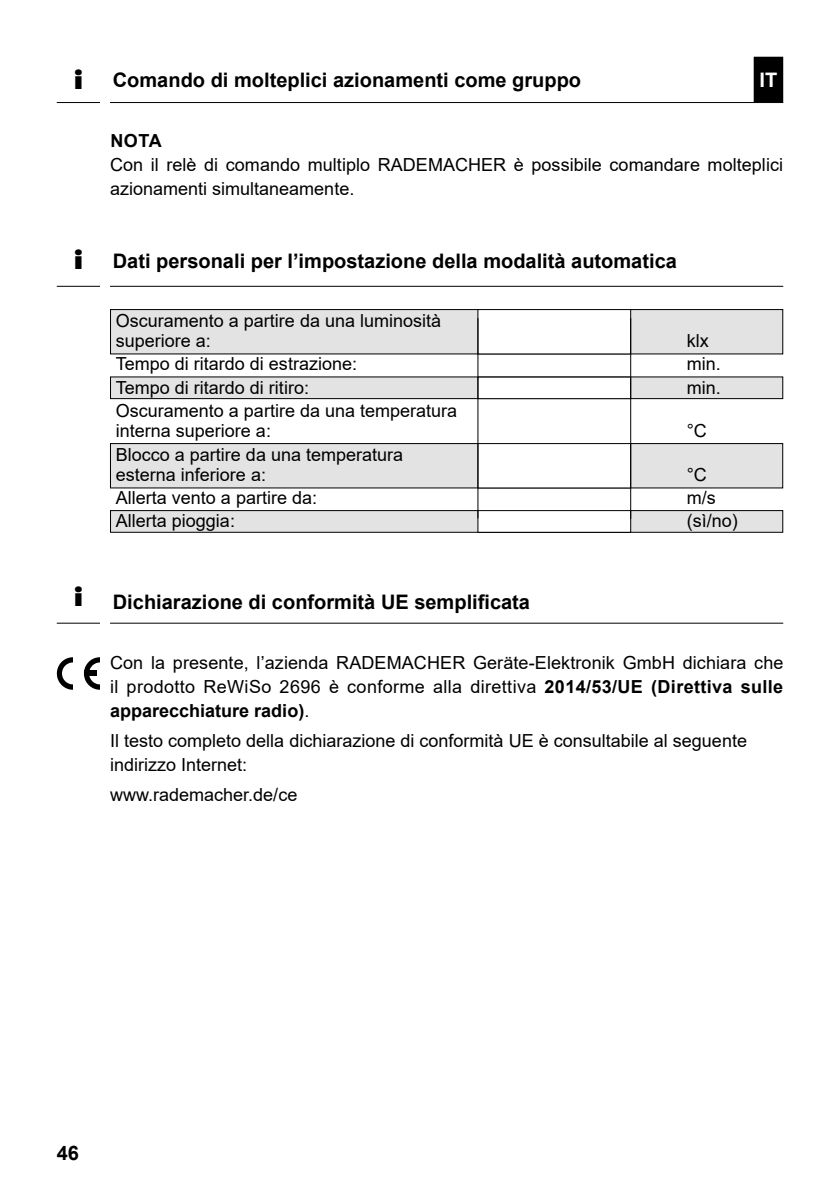
<style>
.page{position:relative;width:840px;height:1191px;background:#fff}
.page>*{position:absolute;margin:0;border:0;box-sizing:border-box;transform-origin:0 0}
.t1{font:800 24px "Futura";color:#000}
.t2{font:700 20px "Arial";color:#000}
.t3{font:700 20px "Arial";color:#fff}
.t4{font:18px/24px "Arial";color:#000}
.t5{font:700 18px "Arial";color:#000}
.s1{font-weight:700}
</style>
<div class="page">
<div style="left:754px;top:58px;width:27px;height:43px;background:#000"></div>
<div style="left:753px;top:57px;width:29px;height:45px;border:2px solid #000"></div>
<hr style="left:110px;top:102px;width:672px;height:1px;background:#000">
<hr style="left:57px;top:102px;width:43px;height:1px;background:#000">
<div style="left:110px;top:443px;width:672px;height:45px;background:#e3e3e3"></div>
<div style="left:110px;top:443px;width:672px;height:45px;border:1px solid #000"></div>
<div style="left:110px;top:510px;width:672px;height:22px;background:#e3e3e3"></div>
<div style="left:110px;top:510px;width:672px;height:23px;border:1px solid #000"></div>
<div style="left:110px;top:377px;width:672px;height:21px;background:#e3e3e3"></div>
<div style="left:110px;top:376px;width:672px;height:23px;border:1px solid #000"></div>
<div style="left:110px;top:309px;width:672px;height:45px;background:#e3e3e3"></div>
<div style="left:110px;top:309px;width:672px;height:45px;border:1px solid #000"></div>
<div style="left:477px;top:309px;width:153px;height:45px;background:#fff"></div>
<div style="left:477px;top:309px;width:153px;height:45px;border:1px solid #000"></div>
<div style="left:477px;top:377px;width:153px;height:21px;background:#fff"></div>
<div style="left:477px;top:376px;width:153px;height:23px;border:1px solid #000"></div>
<div style="left:477px;top:443px;width:153px;height:45px;background:#fff"></div>
<div style="left:477px;top:443px;width:153px;height:45px;border:1px solid #000"></div>
<div style="left:477px;top:510px;width:153px;height:22px;background:#fff"></div>
<div style="left:477px;top:510px;width:153px;height:23px;border:1px solid #000"></div>
<hr style="left:477px;top:318px;width:1px;height:200px;background:#000">
<hr style="left:630px;top:318px;width:1px;height:201px;background:#000">
<hr style="left:110px;top:286px;width:672px;height:1px;background:#000">
<hr style="left:57px;top:286px;width:43px;height:1px;background:#000">
<hr style="left:110px;top:622px;width:672px;height:1px;background:#000">
<hr style="left:57px;top:622px;width:43px;height:1px;background:#000">
<svg style="left:57px;top:657px;width:43px;height:32px"></svg>
<div style="left:84px;top:671px;width:13px;height:5px;background:#000"></div>
<h1 class="t1" style="left:74px;top:65px;width:11px">i</h1>
<h1 class="t1" style="left:74px;top:245px;width:11px">i</h1>
<h1 class="t1" style="left:74px;top:582px;width:11px">i</h1>
<p class="t2" style="left:113px;top:66px;width:469px">Comando di molteplici azionamenti come gruppo</p>
<p class="t3" style="left:759px;top:66px;width:19px">IT</p>
<p class="t5" style="left:110px;top:128px;width:53px">NOTA</p>
<p class="t4" style="left:110px;top:152px;width:674px">Con il relè di comando multiplo RADEMACHER è possibile comandare molteplici azionamenti simultaneamente.</p>
<p class="t2" style="left:113px;top:246px;width:565px">Dati personali per l’impostazione della modalità automatica</p>
<p class="t4" style="left:116px;top:310px;width:327px;line-height:20px">Oscuramento a partire da una luminosità superiore a:</p>
<p class="t4" style="left:686px;top:328px;width:23px">klx</p>
<p class="t4" style="left:116px;top:352px;width:243px">Tempo di ritardo di estrazione:</p>
<p class="t4" style="left:686px;top:352px;width:36px">min.</p>
<p class="t4" style="left:116px;top:375px;width:195px">Tempo di ritardo di ritiro:</p>
<p class="t4" style="left:686px;top:375px;width:36px">min.</p>
<p class="t4" style="left:116px;top:401px;width:343px;line-height:20px">Oscuramento a partire da una temperatura interna superiore a:</p>
<p class="t4" style="left:686px;top:419px;width:22px">°C</p>
<p class="t4" style="left:116px;top:444px;width:289px;line-height:20px">Blocco a partire da una temperatura esterna inferiore a:</p>
<p class="t4" style="left:686px;top:462px;width:22px">°C</p>
<p class="t4" style="left:116px;top:485px;width:203px">Allerta vento a partire da:</p>
<p class="t4" style="left:686px;top:485px;width:30px">m/s</p>
<p class="t4" style="left:116px;top:509px;width:121px">Allerta pioggia:</p>
<p class="t4" style="left:686px;top:509px;width:53px">(sì/no)</p>
<p class="t2" style="left:113px;top:587px;width:418px">Dichiarazione di conformità UE semplificata</p>
<p class="t4" style="left:110px;top:650px;width:674px;text-align:justify">Con la presente, l’azienda RADEMACHER Geräte-Elektronik GmbH dichiara che il prodotto ReWiSo 2696 è conforme alla direttiva <span class="s1">2014/53/UE (Direttiva sulle apparecchiature radio)</span>.</p>
<p class="t4" style="left:110px;top:728px;width:638px">Il testo completo della dichiarazione di conformità UE è consultabile al seguente indirizzo Internet:</p>
<p class="t4" style="left:110px;top:782px;width:189px">www.rademacher.de/ce</p>
<p class="t2" style="left:57px;top:1139px;width:24px">46</p>
</div>
